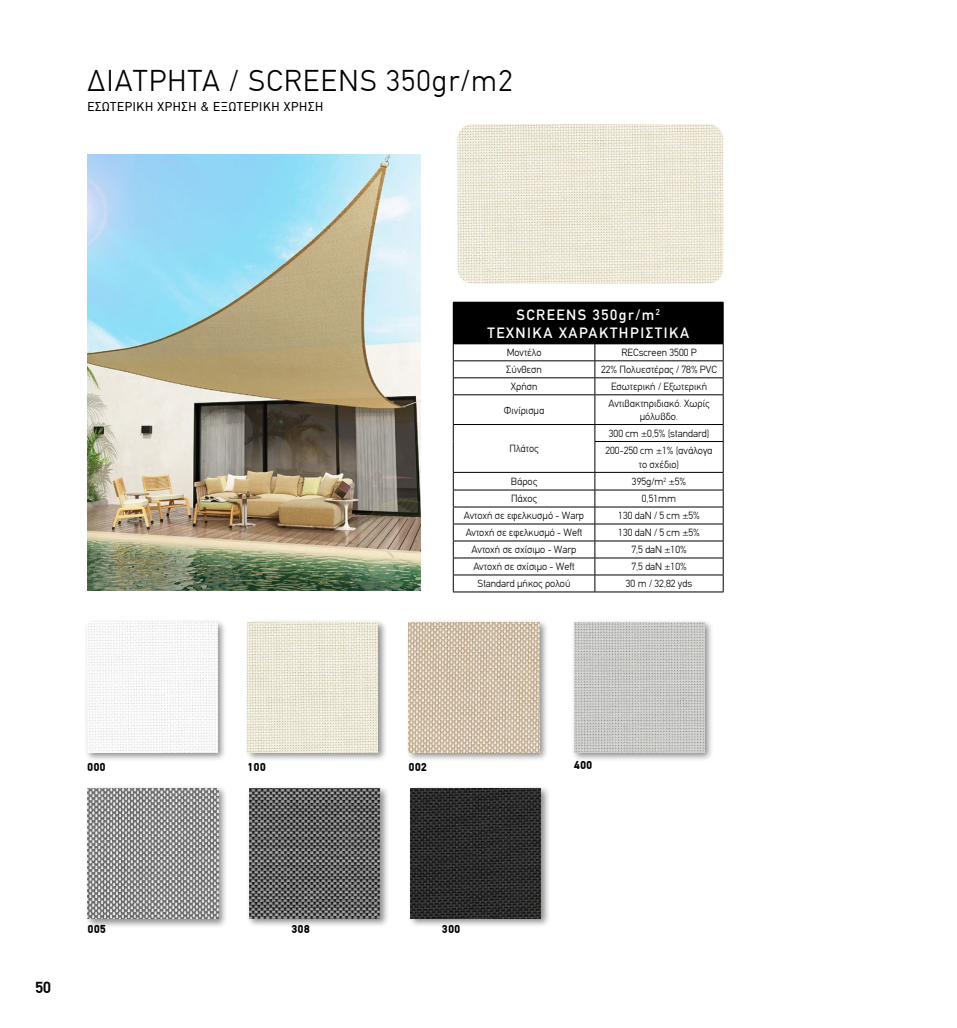
<style>
.page{position:relative;width:957px;height:1028px;background:#fff}
.page>*{position:absolute;margin:0;border:0;box-sizing:border-box;transform-origin:0 0}
.t1{font:300 30px "PF Din Text";letter-spacing:.05em;color:#000}
.t2{font:700 16.25px "PF Din Text";color:#000}
.t3{font:500 15px/18px "PF Din Text";letter-spacing:.1em;color:#fff;text-align:center}
.t4{font:12.75px "PF Din Text";letter-spacing:.05em;color:#000}
.t5{font:900 11.5px "PF Din Text";letter-spacing:.05em;color:#000}
.t6{font:300 10.38px/12.8px "PF Din Text";color:#000;text-align:center}
</style>
<div class="page">
<div style="left:453px;top:302px;width:270px;height:42px;background:#000"></div>
<hr style="left:723px;top:302px;width:1px;height:41px;background:#000">
<hr style="left:453px;top:360px;width:142px;height:1px;background:#000">
<hr style="left:595px;top:360px;width:128px;height:1px;background:#000">
<hr style="left:453px;top:377px;width:142px;height:1px;background:#000">
<hr style="left:595px;top:377px;width:128px;height:1px;background:#000">
<hr style="left:453px;top:394px;width:142px;height:1px;background:#000">
<hr style="left:595px;top:394px;width:128px;height:1px;background:#000">
<hr style="left:453px;top:424px;width:142px;height:1px;background:#000">
<svg style="left:453px;top:344px;width:1px;height:97px"></svg>
<hr style="left:453px;top:441px;width:1px;height:31px;background:#000">
<hr style="left:595px;top:424px;width:128px;height:1px;background:#000">
<svg style="left:594px;top:344px;width:1px;height:97px"></svg>
<svg style="left:723px;top:344px;width:1px;height:97px"></svg>
<hr style="left:594px;top:441px;width:129px;height:1px;background:#000">
<hr style="left:594px;top:442px;width:1px;height:30px;background:#000">
<hr style="left:723px;top:442px;width:1px;height:30px;background:#000">
<hr style="left:453px;top:472px;width:142px;height:1px;background:#000">
<hr style="left:595px;top:472px;width:128px;height:1px;background:#000">
<hr style="left:453px;top:490px;width:142px;height:1px;background:#000">
<hr style="left:595px;top:490px;width:128px;height:1px;background:#000">
<hr style="left:453px;top:507px;width:142px;height:1px;background:#000">
<hr style="left:595px;top:507px;width:128px;height:1px;background:#000">
<hr style="left:453px;top:523px;width:142px;height:1px;background:#000">
<hr style="left:595px;top:523px;width:128px;height:1px;background:#000">
<hr style="left:453px;top:540px;width:142px;height:1px;background:#000">
<hr style="left:595px;top:540px;width:128px;height:1px;background:#000">
<hr style="left:453px;top:557px;width:142px;height:1px;background:#000">
<hr style="left:595px;top:557px;width:128px;height:1px;background:#000">
<hr style="left:453px;top:574px;width:142px;height:1px;background:#000">
<svg style="left:453px;top:472px;width:1px;height:119px"></svg>
<hr style="left:595px;top:574px;width:128px;height:1px;background:#000">
<svg style="left:594px;top:472px;width:1px;height:119px"></svg>
<svg style="left:723px;top:472px;width:1px;height:119px"></svg>
<hr style="left:453px;top:591px;width:142px;height:1px;background:#000">
<hr style="left:595px;top:591px;width:128px;height:1px;background:#000">
<div style="left:85px;top:619px;width:142px;height:143px;background:#000;opacity:.45"></div>
<img style="left:88px;top:622px;width:130px;height:130px">
<div style="left:571px;top:619px;width:143px;height:143px;background:#000;opacity:.45"></div>
<img style="left:574px;top:622px;width:130px;height:130px">
<div style="left:245px;top:619px;width:142px;height:143px;background:#000;opacity:.45"></div>
<img style="left:248px;top:622px;width:130px;height:130px">
<div style="left:85px;top:785px;width:143px;height:143px;background:#000;opacity:.45"></div>
<img style="left:88px;top:788px;width:130px;height:130px">
<div style="left:406px;top:619px;width:142px;height:143px;background:#000;opacity:.45"></div>
<img style="left:409px;top:622px;width:130px;height:130px">
<div style="left:247px;top:785px;width:142px;height:142px;background:#000;opacity:.45"></div>
<img style="left:250px;top:788px;width:130px;height:130px">
<div style="left:408px;top:785px;width:142px;height:142px;background:#000;opacity:.45"></div>
<img style="left:411px;top:788px;width:130px;height:130px">
<img style="left:88px;top:154px;width:332px;height:436px">
<img style="left:457px;top:124px;width:266px;height:160px">
<h1 class="t1" style="left:88px;top:63px;width:426px">ΔΙΑΤΡΗΤΑ / SCREENS 350gr/m2</h1>
<p class="t4" style="left:88px;top:99px;width:237px">ΕΣΩΤΕΡΙΚΗ ΧΡΗΣΗ &amp; ΕΞΩΤΕΡΙΚΗ ΧΡΗΣΗ</p>
<h3 class="t3" style="left:487px;top:305px;width:203px">SCREENS 350gr/m<sup>2<br></sup>ΤΕΧΝΙΚΑ ΧΑΡΑΚΤΗΡΙΣΤΙΚΑ</h3>
<p class="t6" style="left:507px;top:346px;width:36px">Μοντέλο</p>
<p class="t6" style="left:621px;top:346px;width:77px">RECscreen 3500 P</p>
<p class="t6" style="left:506px;top:363px;width:37px">Σύνθεση</p>
<p class="t6" style="left:601px;top:363px;width:117px">22% Πολυεστέρας / 78% PVC</p>
<p class="t6" style="left:511px;top:380px;width:28px">Χρήση</p>
<p class="t6" style="left:611px;top:380px;width:98px">Εσωτερική / Εξωτερική</p>
<p class="t6" style="left:504px;top:404px;width:42px">Φινίρισμα</p>
<p class="t6" style="left:608px;top:397px;width:102px">Αντιβακτηριδιακό. Χωρίς μόλυβδο.</p>
<p class="t6" style="left:509px;top:442px;width:31px">Πλάτος</p>
<p class="t6" style="left:605px;top:425px;width:109px;line-height:17px">300 cm ±0,5% (standard)<br>200-250 cm ±1% (ανάλογα</p>
<p class="t6" style="left:639px;top:458px;width:42px">το σχέδιο)</p>
<p class="t6" style="left:511px;top:475px;width:28px">Βάρος</p>
<p class="t6" style="left:632px;top:475px;width:56px">395g/m<sup>2</sup> ±5%</p>
<p class="t6" style="left:511px;top:492px;width:28px">Πάχος</p>
<p class="t6" style="left:642px;top:492px;width:36px">0,51mm</p>
<p class="t6" style="left:464px;top:509px;width:122px">Αντοχή σε εφελκυσμό - Warp</p>
<p class="t6" style="left:618px;top:509px;width:83px">130 daN / 5 cm ±5%</p>
<p class="t6" style="left:466px;top:526px;width:118px">Αντοχή σε εφελκυσμό - Weft</p>
<p class="t6" style="left:618px;top:526px;width:83px">130 daN / 5 cm ±5%</p>
<p class="t6" style="left:471px;top:543px;width:106px">Αντοχή σε σχίσιμο - Warp</p>
<p class="t6" style="left:631px;top:543px;width:57px">7,5 daN ±10%</p>
<p class="t6" style="left:473px;top:560px;width:103px">Αντοχή σε σχίσιμο - Weft</p>
<p class="t6" style="left:631px;top:560px;width:57px">7,5 daN ±10%</p>
<p class="t6" style="left:477px;top:577px;width:94px">Standard μήκος ρολού</p>
<p class="t6" style="left:626px;top:577px;width:68px">30 m / 32,82 yds</p>
<p class="t5" style="left:88px;top:759px;width:19px">000</p>
<p class="t5" style="left:248px;top:760px;width:19px">100</p>
<p class="t5" style="left:409px;top:760px;width:19px">002</p>
<p class="t5" style="left:574px;top:758px;width:19px">400</p>
<h2 class="t2" style="left:35px;top:977px;width:17px">50</h2>
<p class="t5" style="left:88px;top:922px;width:19px">005</p>
<p class="t5" style="left:292px;top:922px;width:19px">308</p>
<p class="t5" style="left:442px;top:922px;width:19px">300</p>
</div>
